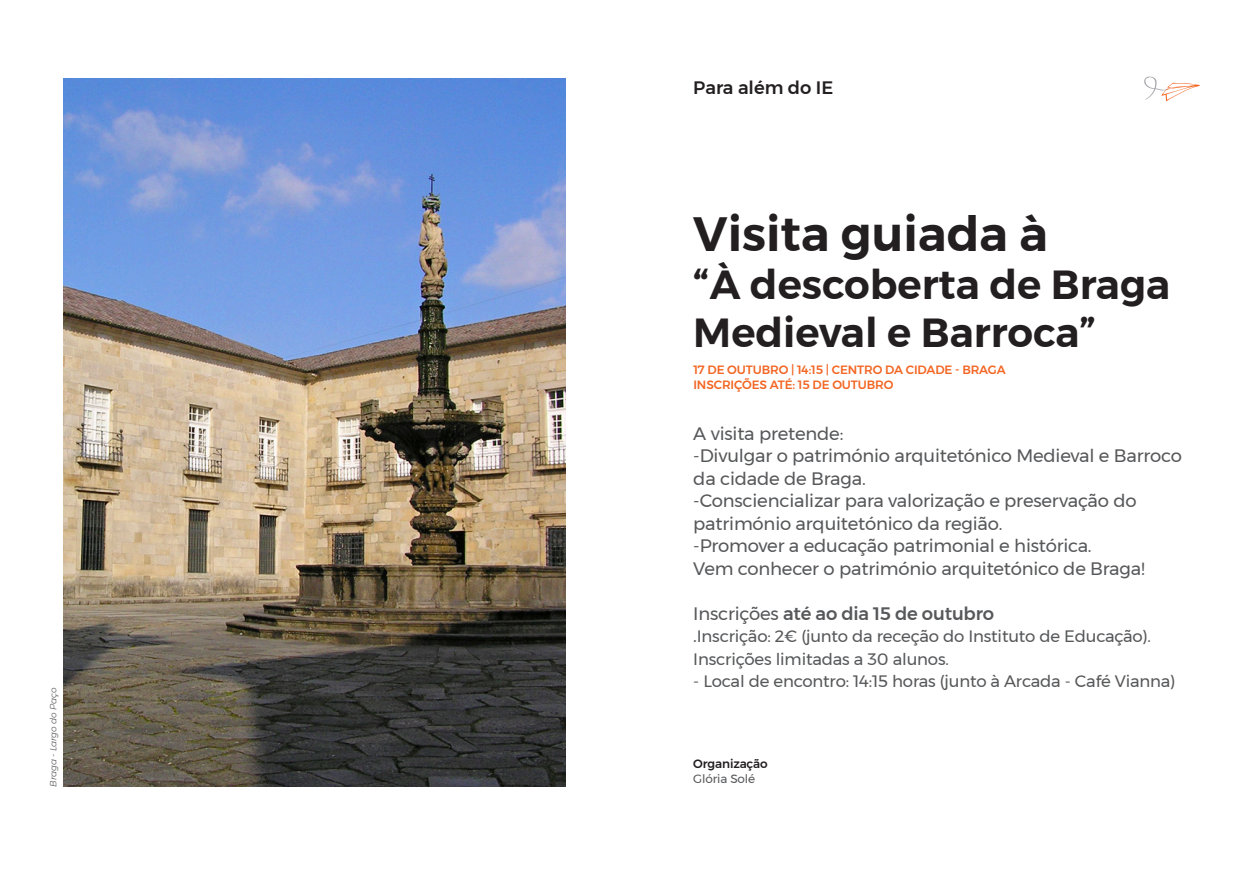
<style>
.page{position:relative;width:1259px;height:893px;background:#fff}
.page>*{position:absolute;margin:0;border:0;box-sizing:border-box;transform-origin:0 0}
.Titulo_atividade{font:600 48px "Montserrat";color:#231f20}
.Titulo_atividade-2{font:600 40.5px/48px "Montserrat";color:#231f20}
.Texto_corrido{font:18px/22.5px "Montserrat";letter-spacing:-.01em;color:#57585a}
.Texto_corrido-2{font:500 18px "Montserrat";letter-spacing:-.01em;color:#57585a}
.Título_Rubrica{font:500 18px "Montserrat";color:#231f20}
.Texto_corrido-3{font:16.5px/22.5px "Montserrat";letter-spacing:-.01em;color:#57585a}
.Data___Hora___Local{font:500 12px "Montserrat";letter-spacing:-.01em;color:#f36624}
.Titulo_Legendas{font:500 12px "Montserrat";letter-spacing:-.01em;color:#231f20}
.Texto_Peq____Legenda{font:12px "Montserrat";letter-spacing:-.01em;color:#57585a}
.Legenda_Imagem{font:italic 300 9px "Montserrat";letter-spacing:-.01em;color:#57585a}
.s1{font-weight:400}
.s2{font-size:18px}
</style>
<div class="page">
<svg style="left:1144px;top:76px;width:56px;height:25px"></svg>
<img style="left:64px;top:79px;width:502px;height:708px">
<p class="Legenda_Imagem" style="left:46px;top:787px;width:100px;rotate:-90deg">Braga - Largo do Paço</p>
<p class="Título_Rubrica" style="left:693px;top:73px;width:141px">Para além do IE</p>
<p class="Titulo_atividade" style="left:693px;top:196px;width:356px">Visita guiada à</p>
<p class="Titulo_atividade-2" style="left:693px;top:261px;width:478px">“À descoberta de Braga<br>Medieval e Barroca”</p>
<p class="Data___Hora___Local" style="left:693px;top:360px;width:314px">17 DE OUTUBRO | 14:15 | CENTRO DA CIDADE - BRAGA</p>
<p class="Data___Hora___Local" style="left:693px;top:375px;width:201px">INSCRIÇÕES ATÉ: 15 DE OUTUBRO</p>
<p class="Texto_corrido" style="left:693px;top:422px;width:152px">A visita pretende:</p>
<p class="Texto_corrido" style="left:693px;top:444px;width:490px">-Divulgar o património arquitetónico Medieval e Barroco da cidade de Braga.</p>
<p class="Texto_corrido" style="left:693px;top:489px;width:445px">-Consciencializar para valorização e preservação do património arquitetónico da região.</p>
<p class="Texto_corrido" style="left:693px;top:534px;width:400px">-Promover a educação patrimonial e histórica.</p>
<p class="Texto_corrido" style="left:693px;top:557px;width:453px">Vem conhecer o património arquitetónico de Braga!</p>
<p class="Texto_corrido-2" style="left:693px;top:599px;width:302px"><span class="s1">Inscrições</span> até ao dia 15 de outubro</p>
<p class="Texto_corrido-3" style="left:693px;top:625px;width:459px"><span class="s2">.</span>Inscrição: 2€ (junto da receção do Instituto de Educação).<br>Inscrições limitadas a 30 alunos.</p>
<p class="Texto_corrido-3" style="left:693px;top:670px;width:483px">- Local de encontro: 14:15 horas (junto à Arcada - Café Vianna)</p>
<p class="Titulo_Legendas" style="left:693px;top:755px;width:76px">Organização</p>
<p class="Texto_Peq____Legenda" style="left:693px;top:770px;width:63px">Glória Solé</p>
</div>
